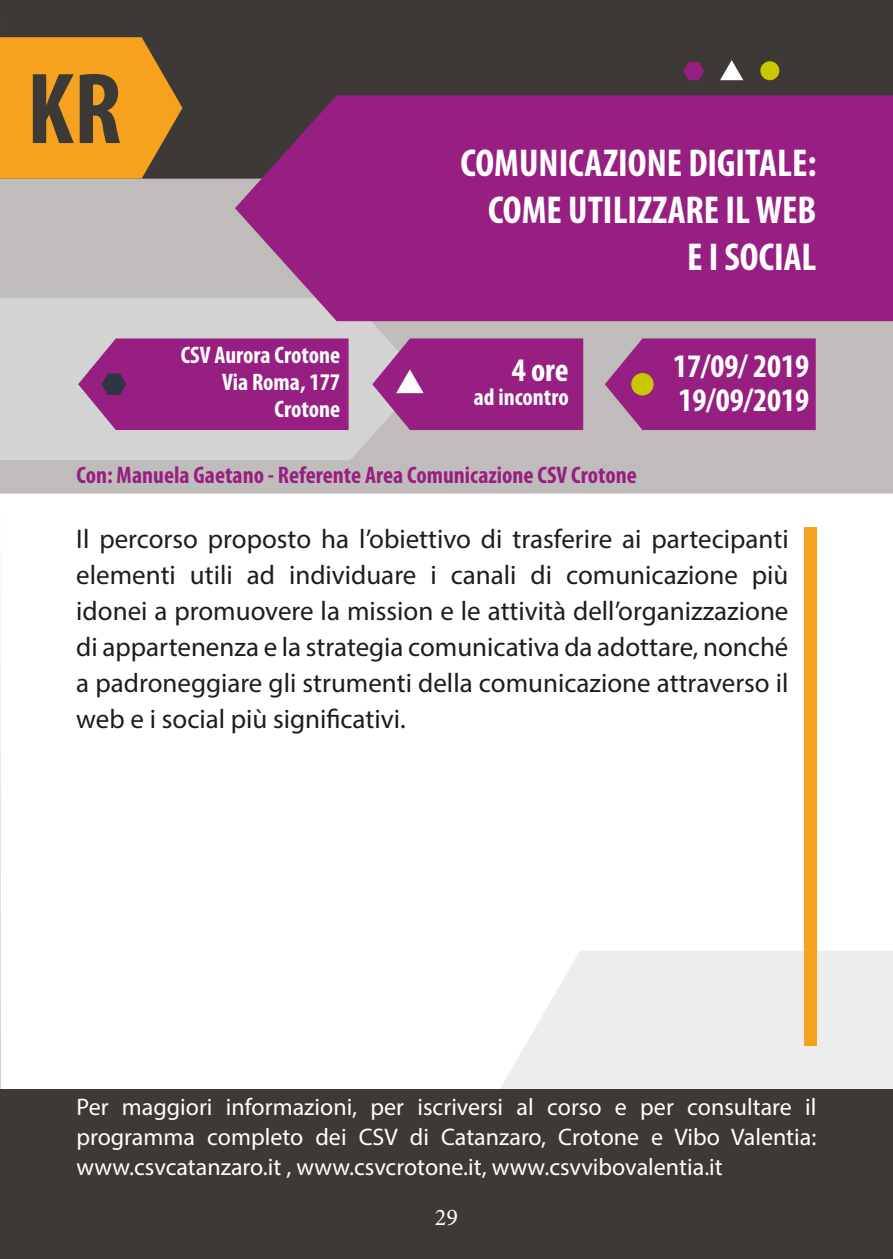
<style>
.page{position:relative;width:893px;height:1259px;background:#3d3936}
.page>*{position:absolute;margin:0;border:0;box-sizing:border-box;transform-origin:0 0}
.t1{font:700 condensed 102px "Myriad Pro";color:#3d3936}
.t2{font:700 condensed 39px "Myriad Pro";color:#fff}
.t3{font:700 condensed 33px "Myriad Pro";color:#fff}
.Paragrafo_base{font:27px/36px "Myriad Pro";color:#1d1d1b;text-align:justify}
.t4{font:24px/30px "Myriad Pro";color:#fff;text-align:justify}
.t5{font:700 condensed 24px "Myriad Pro";color:#981f82}
.Paragrafo_base-2{font:700 condensed 24px "Myriad Pro";color:#fff}
.t6{font:24px "Minion Pro";color:#fff}
</style>
<div class="page">
<div style="left:0;top:179px;width:893px;height:314px;background:#bfbcbb"></div>
<svg style="left:0;top:298px;width:423px;height:162px;background:#d2d1d2"></svg>
<div style="left:0;top:493px;width:893px;height:762px;background:#fff"></div>
<svg style="left:500px;top:951px;width:393px;height:138px;background:#eee"></svg>
<div style="left:0;top:1089px;width:893px;height:170px;background:#3d3936"></div>
<svg style="left:235px;top:95px;width:658px;height:226px;background:#962681"></svg>
<svg style="left:605px;top:338px;width:211px;height:92px;background:#9b2e87"></svg>
<svg style="left:0;top:37px;width:182px;height:142px;background:#e19620"></svg>
<div style="left:804px;top:527px;width:12px;height:518px;background:#f6a21e"></div>
<div style="left:631px;top:373px;width:23px;height:22px;background:#c9c800;border-radius:50%"></div>
<svg style="left:372px;top:338px;width:211px;height:92px;background:#9e338b"></svg>
<svg style="left:78px;top:338px;width:271px;height:92px;background:#9a2d87"></svg>
<div style="left:760px;top:61px;width:19px;height:19px;background:#c9c800;border-radius:50%"></div>
<svg style="left:720px;top:60px;width:23px;height:20px"></svg>
<svg style="left:683px;top:62px;width:21px;height:18px"></svg>
<h1 class="t1" style="left:27px;top:45px;width:96px">KR</h1>
<p class="Paragrafo_base-2" style="left:181px;top:339px;width:161px">CSV Aurora Crotone</p>
<p class="Paragrafo_base-2" style="left:222px;top:366px;width:120px">Via Roma, 177</p>
<p class="Paragrafo_base-2" style="left:275px;top:393px;width:67px">Crotone</p>
<p class="t2" style="left:460px;top:139px;width:357px">COMUNICAZIONE DIGITALE:</p>
<p class="t2" style="left:488px;top:185px;width:330px">COME UTILIZZARE IL WEB</p>
<p class="t2" style="left:687px;top:232px;width:131px">E I SOCIAL</p>
<p class="t3" style="left:512px;top:349px;width:58px">4 ore</p>
<p class="Paragrafo_base-2" style="left:474px;top:382px;width:96px">ad incontro</p>
<p class="t3" style="left:673px;top:346px;width:138px">17/09/ 2019</p>
<p class="t3" style="left:678px;top:379px;width:132px">19/09/2019</p>
<p class="t5" style="left:77px;top:460px;width:562px">Con: Manuela Gaetano - Referente Area Comunicazione CSV Crotone</p>
<p class="Paragrafo_base" style="left:76px;top:520px;width:714px">Il percorso proposto ha l’obiettivo di trasferire ai partecipanti elementi utili ad individuare i canali di comunicazione più idonei a promuovere la mission e le attività dell’organizzazione di appartenenza e la strategia comunicativa da adottare, nonché a padroneggiare gli strumenti della comunicazione attraverso il web e i social più significativi.</p>
<p class="t4" style="left:77px;top:1092px;width:741px">Per maggiori informazioni, per iscriversi al corso e per consultare il programma completo dei CSV di Catanzaro, Crotone e Vibo Valentia: www.csvcatanzaro.it , www.csvcrotone.it, www.csvvibovalentia.it</p>
<p class="t6" style="left:435px;top:1201px;width:25px">29</p>
</div>
